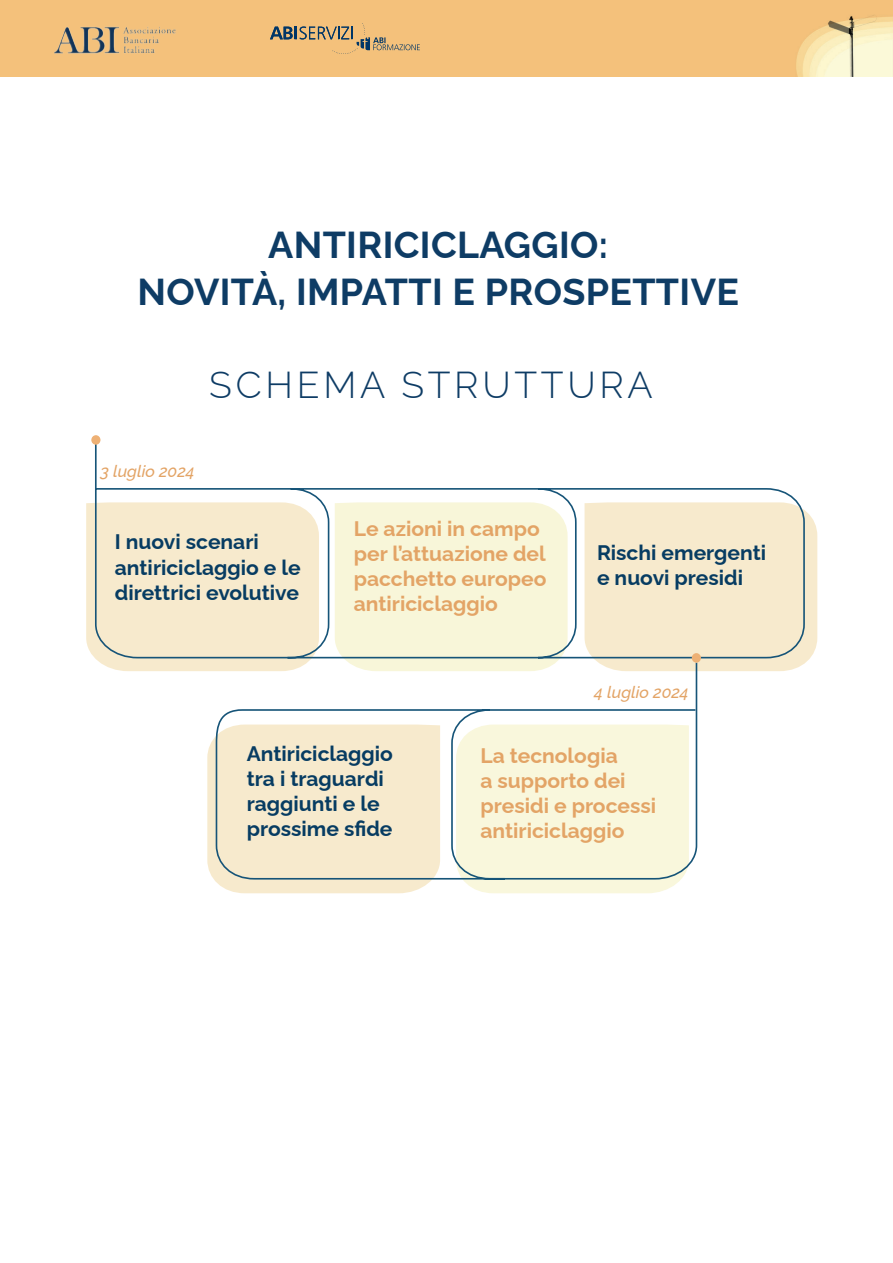
<style>
.page{position:relative;width:893px;height:1263px;background:#fff}
.page>*{position:absolute;margin:0;border:0;box-sizing:border-box;transform-origin:0 0}
.t1{font:700 37.5px/46.5px "Raleway";letter-spacing:.01em;color:#0e3c65;text-align:center}
.t2{font:300 37.5px "Raleway";letter-spacing:.1em;color:#0e3c65}
.t3{font:700 21px/25.2px "Raleway";color:#073c62}
.t4{font:700 21px/25.2px "Raleway";color:#e3a466}
.t5{font:italic 500 16.5px "Raleway";color:#e3a466}
</style>
<div class="page">
<svg style="left:86px;top:503px;width:225px;height:168px"></svg>
<svg style="left:594px;top:511px;width:223px;height:160px"></svg>
<svg style="left:463px;top:880px;width:217px;height:13px"></svg>
<svg style="left:207px;top:737px;width:225px;height:156px"></svg>
<img style="left:0;top:0;width:893px;height:77px">
<svg style="left:94px;top:438px;width:712px;height:221px"></svg>
<svg style="left:215px;top:661px;width:483px;height:219px"></svg>
<div style="left:91px;top:435px;width:9px;height:10px;background:#eeb175;border-radius:50%"></div>
<div style="left:692px;top:653px;width:9px;height:10px;background:#eeb175;border-radius:50%"></div>
<svg style="left:270px;top:23px;width:150px;height:31px"></svg>
<img style="left:54px;top:26px;width:124px;height:29px">
<h1 class="t1" style="left:137px;top:217px;width:603px">ANTIRICICLAGGIO:<br>NOVITÀ, IMPATTI E PROSPETTIVE</h1>
<h1 class="t2" style="left:209px;top:355px;width:445px">SCHEMA STRUTTURA</h1>
<p class="t5" style="left:100px;top:458px;width:96px">3 luglio 2024</p>
<p class="t3" style="left:115px;top:527px;width:187px">I nuovi scenari antiriciclaggio e le direttrici evolutive</p>
<p class="t4" style="left:354px;top:513px;width:194px">Le azioni in campo per l’attuazione del pacchetto europeo antiriciclaggio</p>
<p class="t3" style="left:597px;top:537px;width:171px">Rischi emergenti e nuovi presidi</p>
<p class="t5" style="left:594px;top:679px;width:96px">4 luglio 2024</p>
<p class="t3" style="left:247px;top:738px;width:148px">Antiriciclaggio tra i traguardi raggiunti e le prossime sfide</p>
<p class="t4" style="left:480px;top:740px;width:177px">La tecnologia<br>a supporto dei presidi e processi antiriciclaggio</p>
</div>
